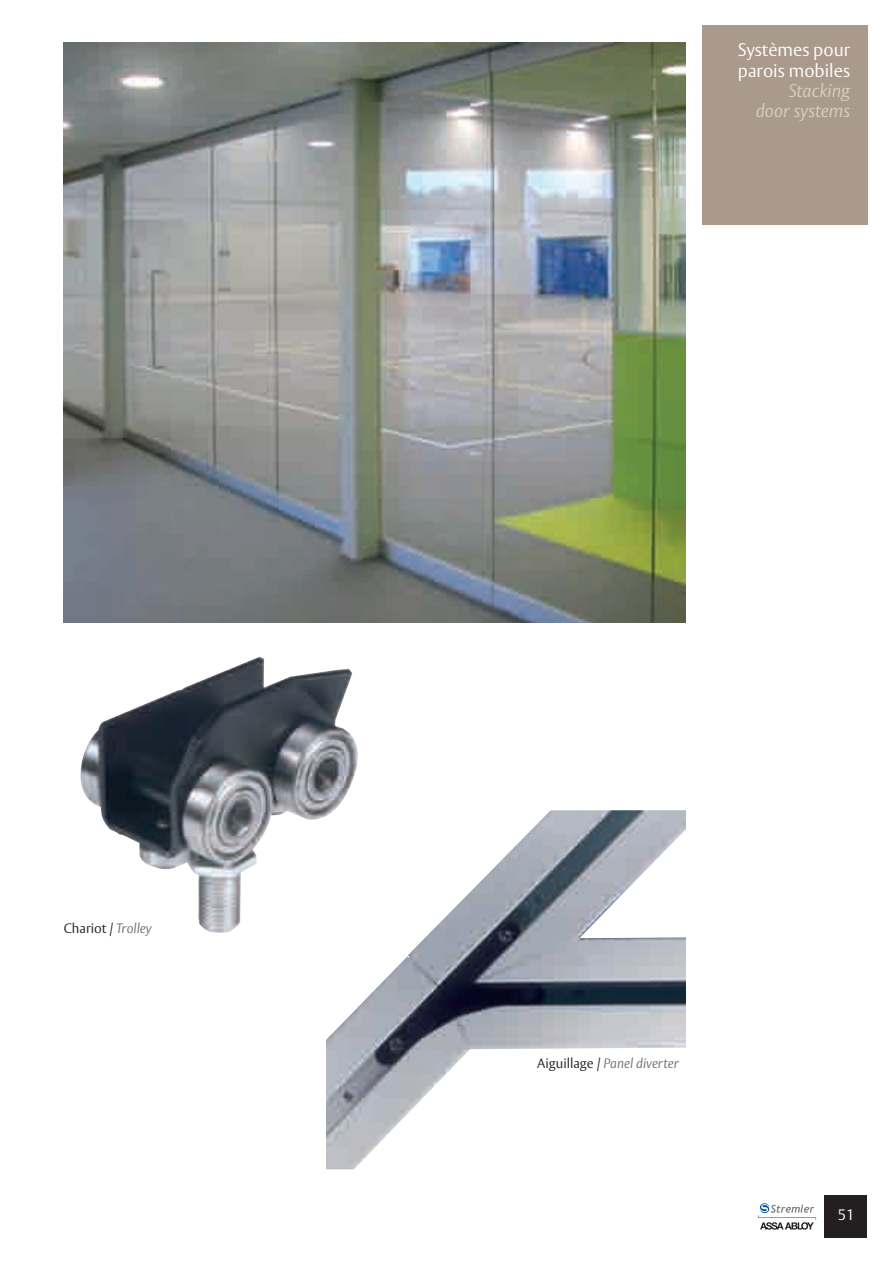
<style>
.page{position:relative;width:893px;height:1263px;background:#fff}
.page>*{position:absolute;margin:0;border:0;box-sizing:border-box;transform-origin:0 0}
.t1{font:300 18px/20.2px "Vesta";color:#fff}
.t2{font:italic 300 18px/20.2px "Vesta";color:#d8d0c8;text-align:right}
.t3{font:300 15px "Vesta";color:#fff}
.t4{font:italic 300 13.5px "Vesta";color:#6c6d70}
.t5{font:300 13.5px "Vesta";color:#231f20}
.s1{font-style:italic;color:#6c6d70}
.s2{font-style:normal;color:#231f20}
</style>
<div class="page">
<div style="left:702px;top:26px;width:165px;height:199px;background:#a99a8c"></div>
<div style="left:825px;top:1195px;width:42px;height:42px;background:#231f20"></div>
<svg style="left:758px;top:1203px;width:58px;height:26px"></svg>
<img style="left:80px;top:657px;width:278px;height:276px">
<img style="left:326px;top:810px;width:360px;height:359px">
<img style="left:64px;top:43px;width:622px;height:580px">
<p class="t5" style="left:64px;top:924px;width:90px">Chariot / <span class="s1">Trolley</span></p>
<p class="t1" style="left:738px;top:42px;width:114px">Systèmes pour parois mobiles</p>
<p class="t2" style="left:756px;top:82px;width:96px">Stacking door systems</p>
<p class="t4" style="left:537px;top:1058px;width:143px"><span class="s2">Aiguillage /</span> Panel diverter</p>
<p class="t3" style="left:838px;top:1209px;width:18px">51</p>
</div>
